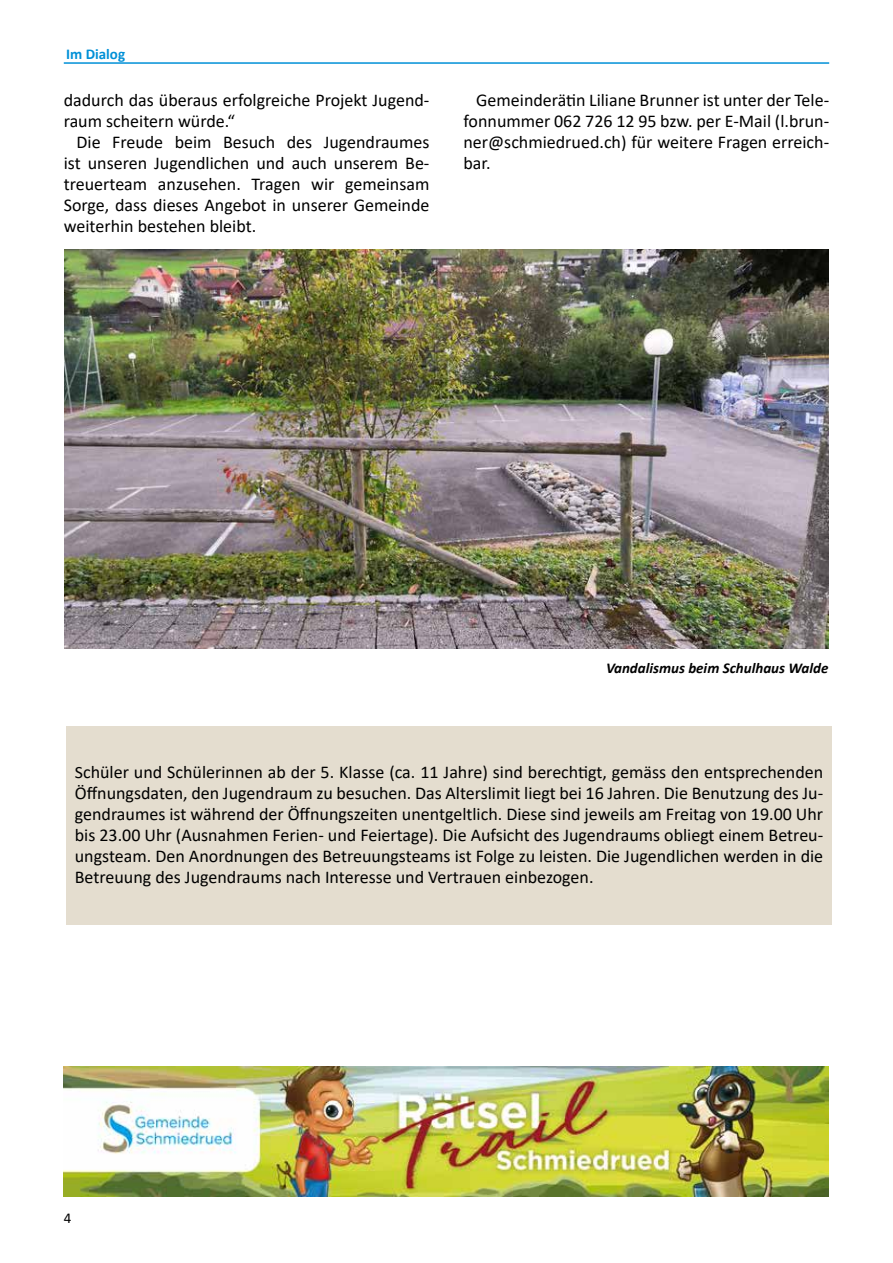
<style>
.page{position:relative;width:893px;height:1263px;background:#fff}
.page>*{position:absolute;margin:0;border:0;box-sizing:border-box;transform-origin:0 0}
.t1{font:18px/21px "Calibri";color:#000;text-align:justify}
.t2{font:italic 700 15px "Calibri";color:#000}
.t3{font:700 15px "Calibri";color:#0090d7}
.t4{font:15px "Calibri";color:#000}
.s1{font-size:17.25px}
</style>
<div class="page">
<div style="left:66px;top:727px;width:766px;height:198px;background:#e4ddcf"></div>
<img style="left:64px;top:1066px;width:764px;height:130px">
<hr style="left:64px;top:62px;width:765px;height:2px;background:#0090d7">
<img style="left:65px;top:250px;width:763px;height:399px">
<p class="t3" style="left:66px;top:44px;width:61px">Im Dialog</p>
<p class="t1" style="left:64px;top:89px;width:367px">dadurch das überaus erfolgreiche Projekt Jugend&shy;raum scheitern würde.“</p>
<p class="t1" style="left:64px;top:131px;width:367px;text-indent:13px">Die Freude beim Besuch des Jugendraumes ist unseren Jugendlichen und auch unserem Be&shy;treuerteam anzusehen. Tragen wir gemeinsam Sorge, dass dieses Angebot in unserer Gemeinde weiterhin bestehen bleibt.</p>
<p class="t1" style="left:463px;top:89px;width:367px;text-indent:13px">Gemeinderätin Liliane Brunner ist unter der Tele&shy;fonnummer 062 726 12 95 bzw. per E-Mail (l.brun&shy;ner@schmiedrued.ch) für weitere Fragen erreich&shy;bar.</p>
<p class="t2" style="left:606px;top:657px;width:224px">Vandalismus beim Schulhaus Walde</p>
<p class="t1" style="left:75px;top:761px;width:750px"><span class="s1">S</span>chüler und Schülerinnen ab der 5. Klasse (ca. 11 Jahre) sind berechtigt, gemäss den entsprechenden Öffnungsdaten, den Jugendraum zu besuchen. Das Alterslimit liegt bei 16 Jahren. Die Benutzung des Ju&shy;gendraumes ist während der Öffnungszeiten unentgeltlich. Diese sind jeweils am Freitag von 19.00 Uhr bis 23.00 Uhr (Ausnahmen Ferien- und Feiertage). Die Aufsicht des Jugendraums obliegt einem Betreu&shy;ungsteam. Den Anordnungen des Betreuungsteams ist Folge zu leisten. Die Jugendlichen werden in die Betreuung des Jugendraums nach Interesse und Vertrauen einbezogen.</p>
<p class="t4" style="left:64px;top:1208px;width:9px">4</p>
</div>
